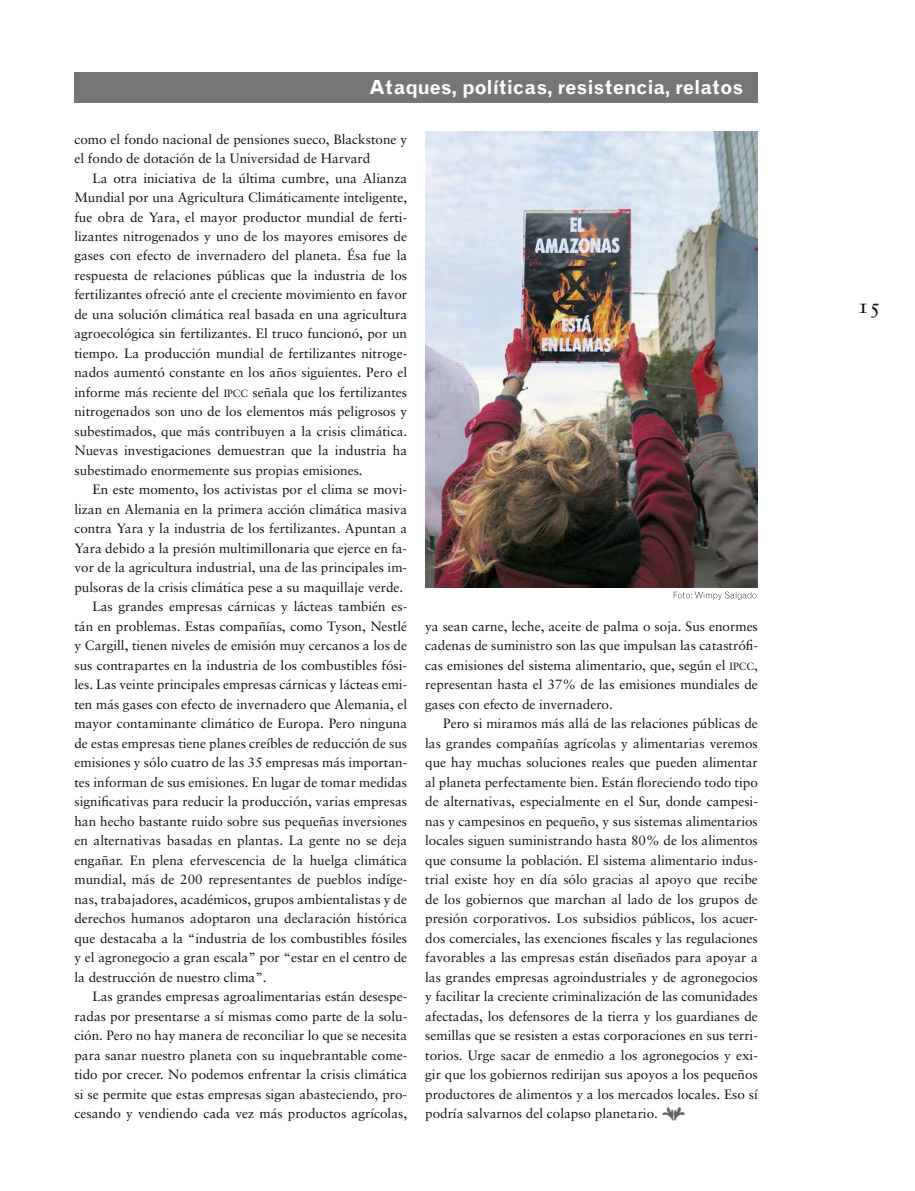
<style>
.page{position:relative;width:915px;height:1191px;background:#fff}
.page>*{position:absolute;margin:0;border:0;box-sizing:border-box;transform-origin:0 0}
.t1{font:21px "Sabon Roman SC";color:#121212}
.t2{font:700 19.5px "Grotesque";color:#fff}
.t3{font:13.5px/19.5px "Sabon";color:#121212;text-align:justify}
.s1{font-size:10.5px}
.s2{color:#606362}
</style>
<div class="page">
<div style="left:74px;top:72px;width:683px;height:30px;background:#757776"></div>
<img style="left:425px;top:132px;width:332px;height:455px">
<svg style="left:673px;top:591px;width:83px;height:9px"></svg>
<h2 class="t2" style="left:369px;top:75px;width:375px">Ataques, políticas, resistencia, relatos</h2>
<p class="t3" style="left:74px;top:129px;width:334px">como el fondo nacional de pensiones sueco, Blackstone y el fondo de dotación de la Universidad de Harvard</p>
<p class="t3" style="left:74px;top:168px;width:334px;text-indent:18px">La otra iniciativa de la última cumbre, una Alianza Mundial por una Agricultura Climáticamente inteligente, fue obra de Yara, el mayor productor mundial de ferti&shy;lizantes nitrogenados y uno de los mayores emisores de gases con efecto de invernadero del planeta. Ésa fue la respuesta de relaciones públicas que la industria de los fertilizantes ofreció ante el creciente movimiento en favor de una solución climática real basada en una agricultura agroecológica sin fertilizantes. El truco funcionó, por un tiempo. La producción mundial de fertilizantes nitroge&shy;nados aumentó constante en los años siguientes. Pero el informe más reciente del <span class="s1">IPCC</span> señala que los fertilizantes nitrogenados son uno de los elementos más peligrosos y subestimados, que más contribuyen a la crisis climática.<br>Nuevas investigaciones demuestran que la industria ha subestimado enormemente sus propias emisiones.</p>
<p class="t3" style="left:92px;top:480px;width:316px">En este momento, los activistas por el clima se movi-</p>
<p class="t3" style="left:74px;top:499px;width:334px">lizan en Alemania en la primera acción climática masiva</p>
<p class="t3" style="left:74px;top:519px;width:334px">contra Yara y la industria de los fertilizantes. Apuntan a</p>
<p class="t3" style="left:74px;top:538px;width:334px">Yara debido a la presión multimillonaria que ejerce en fa-</p>
<p class="t3" style="left:74px;top:558px;width:334px">vor de la agricultura industrial, una de las principales im-</p>
<p class="t3" style="left:74px;top:577px;width:330px">pulsoras de la crisis climática pese a su maquillaje verde.</p>
<p class="t3" style="left:92px;top:597px;width:316px">Las grandes empresas cárnicas y lácteas también es-</p>
<p class="t3" style="left:74px;top:616px;width:334px">tán en problemas. Estas compañías, como Tyson, Nestlé</p>
<p class="t3" style="left:74px;top:635px;width:334px">y Cargill, tienen niveles de emisión muy cercanos a los de</p>
<p class="t3" style="left:74px;top:655px;width:334px">sus contrapartes en la industria de los combustibles fósi-</p>
<p class="t3" style="left:74px;top:674px;width:334px">les. Las veinte principales empresas cárnicas y lácteas emi-</p>
<p class="t3" style="left:74px;top:694px;width:334px">ten más gases con efecto de invernadero que Alemania, el</p>
<p class="t3" style="left:74px;top:713px;width:334px">mayor contaminante climático de Europa. Pero ninguna</p>
<p class="t3" style="left:74px;top:733px;width:334px">de estas empresas tiene planes creíbles de reducción de sus</p>
<p class="t3" style="left:74px;top:752px;width:334px">emisiones y sólo cuatro de las 35 empresas más importan-</p>
<p class="t3" style="left:74px;top:772px;width:334px">tes informan de sus emisiones. En lugar de tomar medidas</p>
<p class="t3" style="left:74px;top:791px;width:334px">significativas para reducir la producción, varias empresas</p>
<p class="t3" style="left:74px;top:811px;width:334px">han hecho bastante ruido sobre sus pequeñas inversiones</p>
<p class="t3" style="left:74px;top:830px;width:334px">en alternativas basadas en plantas. La gente no se deja</p>
<p class="t3" style="left:74px;top:850px;width:334px">engañar. En plena efervescencia de la huelga climática</p>
<p class="t3" style="left:74px;top:869px;width:334px">mundial, más de 200 representantes de pueblos indíge-</p>
<p class="t3" style="left:74px;top:889px;width:334px">nas, trabajadores, académicos, grupos ambientalistas y de</p>
<p class="t3" style="left:74px;top:908px;width:334px">derechos humanos adoptaron una declaración histórica</p>
<p class="t3" style="left:74px;top:928px;width:334px">que destacaba a la “industria de los combustibles fósiles</p>
<p class="t3" style="left:74px;top:947px;width:334px">y el agronegocio a gran escala” por “estar en el centro de</p>
<p class="t3" style="left:74px;top:967px;width:194px">la destrucción de nuestro clima”.</p>
<p class="t3" style="left:92px;top:986px;width:316px">Las grandes empresas agroalimentarias están desespe-</p>
<p class="t3" style="left:74px;top:1006px;width:334px">radas por presentarse a sí mismas como parte de la solu-</p>
<p class="t3" style="left:74px;top:1025px;width:334px">ción. Pero no hay manera de reconciliar lo que se necesita</p>
<p class="t3" style="left:74px;top:1045px;width:334px">para sanar nuestro planeta con su inquebrantable come-</p>
<p class="t3" style="left:74px;top:1064px;width:334px">tido por crecer. No podemos enfrentar la crisis climática</p>
<p class="t3" style="left:74px;top:1084px;width:334px">si se permite que estas empresas sigan abasteciendo, pro-</p>
<p class="t3" style="left:74px;top:1103px;width:334px">cesando y vendiendo cada vez más productos agrícolas,</p>
<p class="t3" style="left:425px;top:616px;width:334px">ya sean carne, leche, aceite de palma o soja. Sus enormes cadenas de suministro son las que impulsan las catastrófi&shy;cas emisiones del sistema alimentario, que, según el <span class="s1">IPCC</span>, representan hasta el 37% de las emisiones mundiales de gases con efecto de invernadero.</p>
<p class="t3" style="left:425px;top:713px;width:334px;text-indent:18px">Pero si miramos más allá de las relaciones públicas de las grandes compañías agrícolas y alimentarias veremos que hay muchas soluciones reales que pueden alimentar al planeta perfectamente bien. Están floreciendo todo tipo de alternativas, especialmente en el Sur, donde campesi&shy;nas y campesinos en pequeño, y sus sistemas alimentarios locales siguen suministrando hasta 80% de los alimentos que consume la población. El sistema alimentario indus&shy;trial existe hoy en día sólo gracias al apoyo que recibe de los gobiernos que marchan al lado de los grupos de presión corporativos. Los subsidios públicos, los acuer&shy;dos comerciales, las exenciones fiscales y las regulaciones favorables a las empresas están diseñados para apoyar a las grandes empresas agroindustriales y de agronegocios y facilitar la creciente criminalización de las comunidades afectadas, los defensores de la tierra y los guardianes de semillas que se resisten a estas corporaciones en sus terri&shy;torios. Urge sacar de enmedio a los agronegocios y exi&shy;gir que los gobiernos redirijan sus apoyos a los pequeños productores de alimentos y a los mercados locales. Eso sí podría salvarnos del colapso planetario. <span class="s2">●</span></p>
<h1 class="t1" style="left:857px;top:293px;width:25px">15</h1>
</div>
